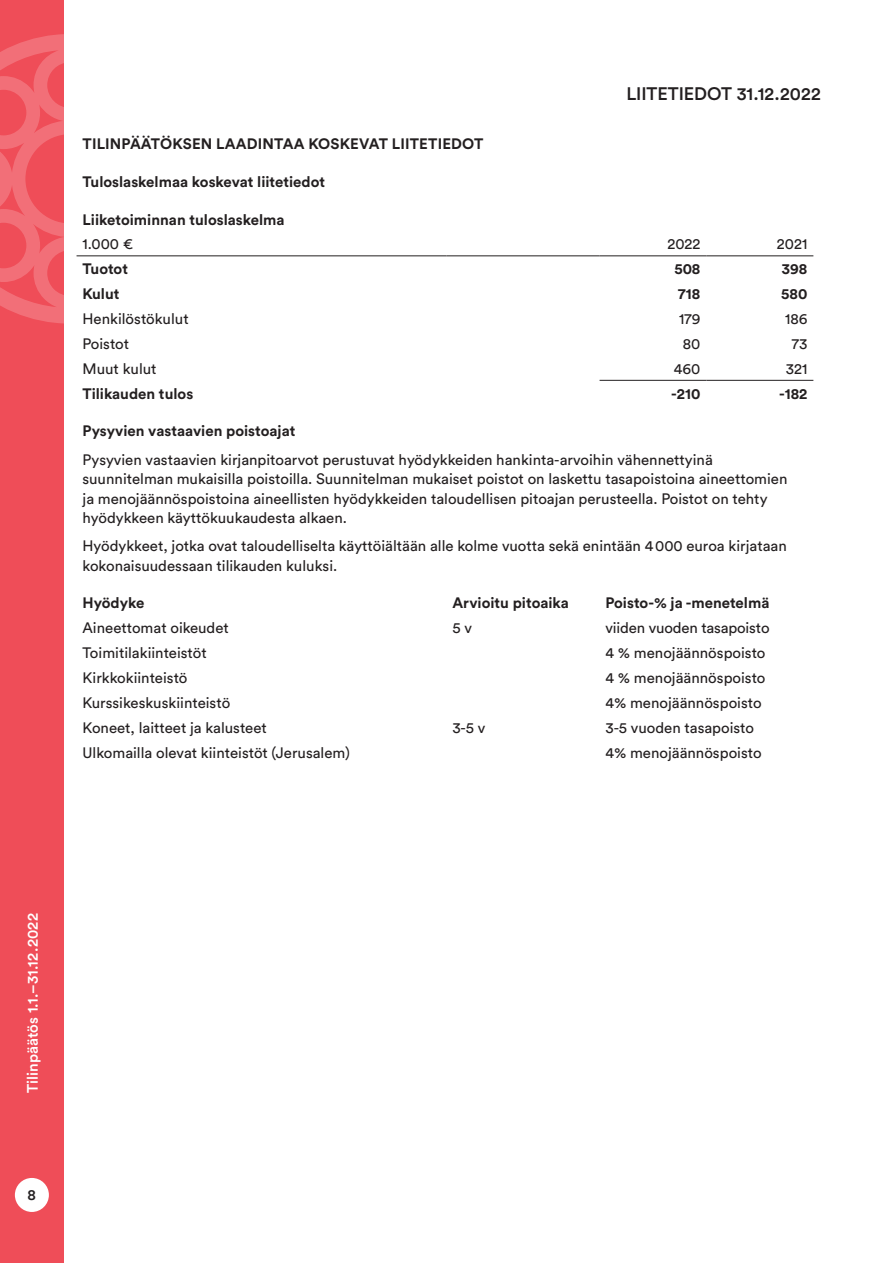
<style>
.page{position:relative;width:893px;height:1263px;background:#fff}
.page>*{position:absolute;margin:0;border:0;box-sizing:border-box;transform-origin:0 0}
.väli_väli_ots_ARNO{font:500 18px "Circular Std";letter-spacing:-.005em;color:#231f20}
.Taulukko_book_10_13{font:15px/19.5px "Circular Std";color:#231f20}
.Taulukko_book_10_13-2{font:700 15px "Circular Std";color:#231f20}
.O1{font:500 15px "Circular Std";letter-spacing:.005em;color:#fff}
.t1{font:500 15px "Circular Std";color:#231f20}
</style>
<div class="page">
<div style="left:0;top:0;width:64px;height:1263px;background:#ef4d58"></div>
<svg style="left:0;top:34px;width:215px;height:290px"></svg>
<div style="left:15px;top:1178px;width:34px;height:34px;background:#fff;border-radius:50%"></div>
<hr style="left:77px;top:255px;width:369px;height:1px;background:#231f20">
<hr style="left:446px;top:255px;width:154px;height:1px;background:#231f20">
<hr style="left:600px;top:255px;width:106px;height:1px;background:#231f20">
<hr style="left:706px;top:255px;width:107px;height:1px;background:#231f20">
<hr style="left:600px;top:380px;width:106px;height:1px;background:#231f20">
<hr style="left:706px;top:380px;width:107px;height:1px;background:#231f20">
<p class="väli_väli_ots_ARNO" style="left:627px;top:82px;width:196px">LIITETIEDOT 31.12.2022</p>
<p class="Taulukko_book_10_13-2" style="left:83px;top:134px;width:402px">TILINPÄÄTÖKSEN LAADINTAA KOSKEVAT LIITETIEDOT</p>
<p class="Taulukko_book_10_13-2" style="left:83px;top:172px;width:244px">Tuloslaskelmaa koskevat liitetiedot</p>
<p class="Taulukko_book_10_13-2" style="left:83px;top:210px;width:204px">Liiketoiminnan tuloslaskelma</p>
<p class="Taulukko_book_10_13" style="left:83px;top:234px;width:52px">1.000 €</p>
<p class="Taulukko_book_10_13" style="left:667px;top:234px;width:35px">2022</p>
<p class="Taulukko_book_10_13" style="left:777px;top:234px;width:32px">2021</p>
<p class="Taulukko_book_10_13-2" style="left:83px;top:259px;width:47px">Tuotot</p>
<p class="Taulukko_book_10_13-2" style="left:674px;top:259px;width:28px">508</p>
<p class="Taulukko_book_10_13-2" style="left:782px;top:259px;width:27px">398</p>
<p class="Taulukko_book_10_13-2" style="left:83px;top:284px;width:38px">Kulut</p>
<p class="Taulukko_book_10_13-2" style="left:678px;top:284px;width:24px">718</p>
<p class="Taulukko_book_10_13-2" style="left:781px;top:284px;width:28px">580</p>
<p class="Taulukko_book_10_13" style="left:83px;top:309px;width:108px">Henkilöstökulut</p>
<p class="Taulukko_book_10_13" style="left:679px;top:309px;width:23px">179</p>
<p class="Taulukko_book_10_13" style="left:785px;top:309px;width:24px">186</p>
<p class="Taulukko_book_10_13" style="left:83px;top:334px;width:48px">Poistot</p>
<p class="Taulukko_book_10_13" style="left:683px;top:334px;width:19px">80</p>
<p class="Taulukko_book_10_13" style="left:792px;top:334px;width:17px">73</p>
<p class="Taulukko_book_10_13" style="left:83px;top:359px;width:76px">Muut kulut</p>
<p class="Taulukko_book_10_13" style="left:674px;top:359px;width:28px">460</p>
<p class="Taulukko_book_10_13" style="left:786px;top:359px;width:23px">321</p>
<p class="Taulukko_book_10_13-2" style="left:83px;top:384px;width:112px">Tilikauden tulos</p>
<p class="Taulukko_book_10_13-2" style="left:671px;top:384px;width:31px">-210</p>
<p class="Taulukko_book_10_13-2" style="left:779px;top:384px;width:30px">-182</p>
<p class="Taulukko_book_10_13-2" style="left:83px;top:421px;width:214px">Pysyvien vastaavien poistoajat</p>
<p class="Taulukko_book_10_13" style="left:83px;top:449px;width:706px">Pysyvien vastaavien kirjanpitoarvot perustuvat hyödykkeiden hankinta-arvoihin vähennettyinä suunnitelman mukaisilla poistoilla. Suunnitelman mukaiset poistot on laskettu tasapoistoina aineettomien ja menojäännöspoistoina aineellisten hyödykkeiden taloudellisen pitoajan perusteella. Poistot on tehty hyödykkeen käyttökuukaudesta alkaen.</p>
<p class="Taulukko_book_10_13" style="left:83px;top:536px;width:706px">Hyödykkeet, jotka ovat taloudelliselta käyttöiältään alle kolme vuotta sekä enintään 4000 euroa kirjataan kokonaisuudessaan tilikauden kuluksi.</p>
<p class="Taulukko_book_10_13-2" style="left:83px;top:593px;width:63px">Hyödyke</p>
<p class="Taulukko_book_10_13-2" style="left:452px;top:593px;width:118px">Arvioitu pitoaika</p>
<p class="Taulukko_book_10_13-2" style="left:606px;top:593px;width:165px">Poisto-% ja -menetelmä</p>
<p class="Taulukko_book_10_13" style="left:83px;top:618px;width:148px">Aineettomat oikeudet</p>
<p class="Taulukko_book_10_13" style="left:452px;top:618px;width:21px">5 v</p>
<p class="Taulukko_book_10_13" style="left:606px;top:618px;width:165px">viiden vuoden tasapoisto</p>
<p class="Taulukko_book_10_13" style="left:83px;top:643px;width:126px">Toimitilakiinteistöt</p>
<p class="Taulukko_book_10_13" style="left:606px;top:643px;width:161px">4 % menojäännöspoisto</p>
<p class="Taulukko_book_10_13" style="left:83px;top:668px;width:106px">Kirkkokiinteistö</p>
<p class="Taulukko_book_10_13" style="left:606px;top:668px;width:161px">4 % menojäännöspoisto</p>
<p class="Taulukko_book_10_13" style="left:83px;top:692px;width:149px">Kurssikeskuskiinteistö</p>
<p class="Taulukko_book_10_13" style="left:606px;top:692px;width:158px">4% menojäännöspoisto</p>
<p class="Taulukko_book_10_13" style="left:83px;top:717px;width:186px">Koneet, laitteet ja kalusteet</p>
<p class="Taulukko_book_10_13" style="left:452px;top:717px;width:34px">3-5 v</p>
<p class="Taulukko_book_10_13" style="left:606px;top:717px;width:150px">3-5 vuoden tasapoisto</p>
<p class="Taulukko_book_10_13" style="left:83px;top:742px;width:269px">Ulkomailla olevat kiinteistöt (Jerusalem)</p>
<p class="Taulukko_book_10_13" style="left:606px;top:742px;width:158px">4% menojäännöspoisto</p>
<p class="O1" style="left:23px;top:1093px;width:181px;rotate:-90deg">Tilinpäätös 1.1.–31.12.2022</p>
<p class="t1" style="left:28px;top:1185px;width:10px">8</p>
</div>
